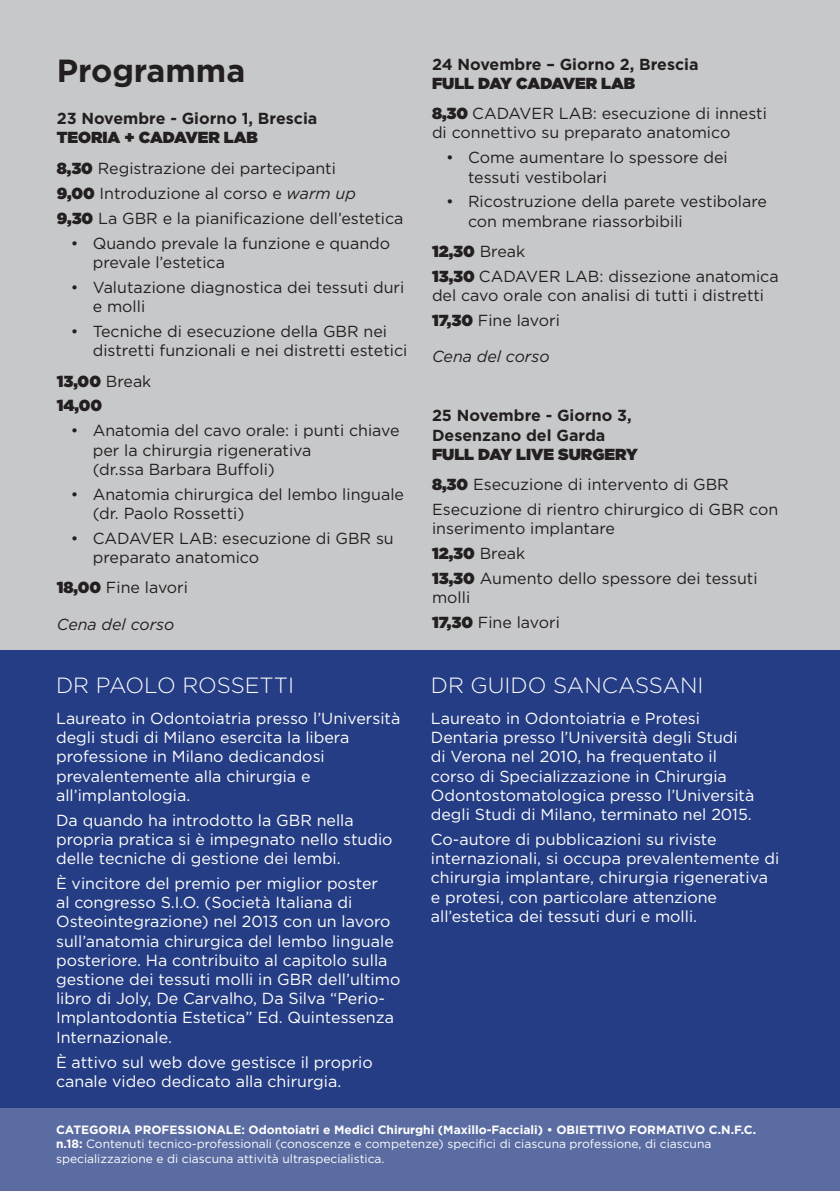
<style>
.page{position:relative;width:840px;height:1191px;background:#fff}
.page>*{position:absolute;margin:0;border:0;box-sizing:border-box;transform-origin:0 0}
.t1{font:700 32px "Gotham";color:#231f20}
.t2{font:300 22px "Gotham";color:#fff}
.t3{font:16px/19.2px "Gotham";color:#fff}
.t4{font:16px/19.2px "Gotham";color:#231f20}
.t5{font:700 16px/19.2px "Gotham";color:#231f20}
.t6{font:italic 16px "Gotham";color:#231f20}
.t7{font:900 16px/24.8px "Gotham";color:#231f20}
.t8{font:12px/14.4px "Gotham";color:#fff}
.s1{font-weight:900}
.s2{font-style:italic}
.s3{font-weight:400}
.s4{font-weight:700}
</style>
<div class="page">
<div style="left:0;top:649px;width:839px;height:542px;background:#253d84"></div>
<div style="left:0;top:0;width:839px;height:649px;background:#c7c8ca"></div>
<div style="left:0;top:1108px;width:839px;height:83px;background:#5a6ca2"></div>
<h1 class="t1" style="left:57px;top:50px;width:190px">Programma</h1>
<p class="t5" style="left:57px;top:109px;width:262px">23 Novembre - Giorno 1, Brescia</p>
<p class="t4" style="left:57px;top:122px;width:280px;line-height:30.6px"><span class="s1">TEORIA + CADAVER LAB<br>8,30</span> Registrazione dei partecipanti</p>
<p class="t4" style="left:57px;top:180px;width:348px;line-height:24.8px"><span class="s1">9,00</span> Introduzione al corso e <span class="s2">warm up<br></span><span class="s1">9,30</span> La GBR e la pianificazione dell’estetica</p>
<p class="t4" style="left:93px;top:233px;width:299px;text-indent:-22px">• Quando prevale la funzione e quando prevale l’estetica</p>
<p class="t4" style="left:93px;top:277px;width:313px;text-indent:-22px">• Valutazione diagnostica dei tessuti duri e molli</p>
<p class="t4" style="left:93px;top:321px;width:316px;text-indent:-22px">• Tecniche di esecuzione della GBR nei distretti funzionali e nei distretti estetici</p>
<p class="t7" style="left:57px;top:368px;width:96px">13,00 <span class="s3">Break<br></span>14,00</p>
<p class="t4" style="left:93px;top:421px;width:308px;text-indent:-22px">• Anatomia del cavo orale: i punti chiave per la chirurgia rigenerativa<br>(dr.ssa Barbara Buffoli)</p>
<p class="t4" style="left:93px;top:484px;width:312px;text-indent:-22px">• Anatomia chirurgica del lembo linguale (dr. Paolo Rossetti)</p>
<p class="t4" style="left:93px;top:528px;width:302px;text-indent:-22px">• CADAVER LAB: esecuzione di GBR su preparato anatomico</p>
<p class="t4" style="left:57px;top:578px;width:133px"><span class="s1">18,00</span> Fine lavori</p>
<p class="t6" style="left:57px;top:614px;width:119px">Cena del corso</p>
<h2 class="t2" style="left:56px;top:671px;width:239px">DR PAOLO ROSSETTI</h2>
<p class="t3" style="left:56px;top:708px;width:345px">Laureato in Odontoiatria presso l’Università degli studi di Milano esercita la libera professione in Milano dedicandosi prevalentemente alla chirurgia e all’implantologia.</p>
<p class="t3" style="left:56px;top:810px;width:338px">Da quando ha introdotto la GBR nella propria pratica si è impegnato nello studio delle tecniche di gestione dei lembi.</p>
<p class="t3" style="left:56px;top:873px;width:345px">È vincitore del premio per miglior poster<br>al congresso S.I.O. (Società Italiana di Osteointegrazione) nel 2013 con un lavoro sull’anatomia chirurgica del lembo linguale posteriore. Ha contribuito al capitolo sulla gestione dei tessuti molli in GBR dell’ultimo libro di Joly, De Carvalho, Da Silva “Perio-Implantodontia Estetica” Ed. Quintessenza Internazionale.</p>
<p class="t3" style="left:56px;top:1052px;width:318px">È attivo sul web dove gestisce il proprio canale video dedicato alla chirurgia.</p>
<p class="t5" style="left:432px;top:54px;width:268px">24 Novembre – Giorno 2, Brescia</p>
<p class="t4" style="left:432px;top:67px;width:336px;line-height:30.6px"><span class="s1">FULL DAY CADAVER LAB<br>8,30</span> CADAVER LAB: esecuzione di innesti</p>
<p class="t4" style="left:432px;top:123px;width:300px">di connettivo su preparato anatomico</p>
<p class="t4" style="left:468px;top:148px;width:261px;text-indent:-22px">• Come aumentare lo spessore dei tessuti vestibolari</p>
<p class="t4" style="left:468px;top:192px;width:300px;text-indent:-22px">• Ricostruzione della parete vestibolare con membrane riassorbibili</p>
<p class="t4" style="left:432px;top:239px;width:348px;line-height:24.8px"><span class="s1">12,30</span> Break<br><span class="s1">13,30</span> CADAVER LAB: dissezione anatomica</p>
<p class="t4" style="left:432px;top:283px;width:333px;line-height:24.8px">del cavo orale con analisi di tutti i distretti<br><span class="s1">17,30</span> Fine lavori</p>
<p class="t6" style="left:432px;top:346px;width:119px">Cena del corso</p>
<p class="t5" style="left:432px;top:406px;width:201px">25 Novembre - Giorno 3,<br>Desenzano del Garda</p>
<p class="t4" style="left:432px;top:438px;width:298px;line-height:30.6px"><span class="s1">FULL DAY LIVE SURGERY<br>8,30</span> Esecuzione di intervento di GBR</p>
<p class="t4" style="left:432px;top:499px;width:347px">Esecuzione di rientro chirurgico di GBR con inserimento implantare</p>
<p class="t4" style="left:432px;top:541px;width:327px;line-height:24.8px"><span class="s1">12,30</span> Break<br><span class="s1">13,30</span> Aumento dello spessore dei tessuti</p>
<p class="t4" style="left:432px;top:585px;width:129px;line-height:24.8px">molli<br><span class="s1">17,30</span> Fine lavori</p>
<h2 class="t2" style="left:430px;top:671px;width:274px">DR GUIDO SANCASSANI</h2>
<p class="t3" style="left:430px;top:708px;width:325px">Laureato in Odontoiatria e Protesi Dentaria presso l’Università degli Studi di Verona nel 2010, ha frequentato il corso di Specializzazione in Chirurgia Odontostomatologica presso l’Università degli Studi di Milano, terminato nel 2015.</p>
<p class="t3" style="left:430px;top:829px;width:350px">Co-autore di pubblicazioni su riviste internazionali, si occupa prevalentemente di chirurgia implantare, chirurgia rigenerativa e protesi, con particolare attenzione all’estetica dei tessuti duri e molli.</p>
<p class="t8" style="left:56px;top:1122px;width:701px"><span class="s4">CATEGORIA PROFESSIONALE: Odontoiatri e Medici Chirurghi (Maxillo-Facciali) • OBIETTIVO FORMATIVO C.N.F.C. n.18:</span> Contenuti tecnico-professionali (conoscenze e competenze) specifici di ciascuna professione, di ciascuna specializzazione e di ciascuna attività ultraspecialistica.</p>
</div>
